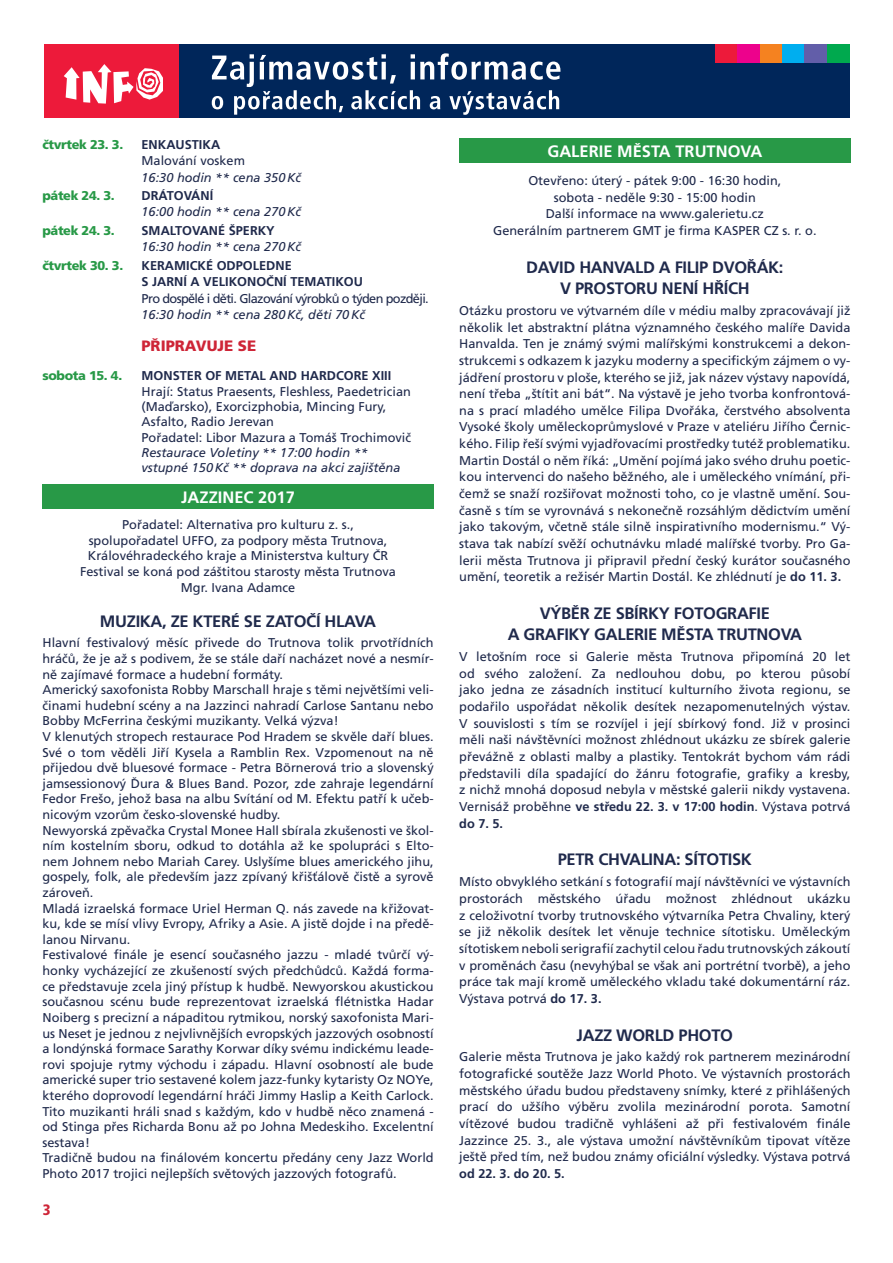
<style>
.page{position:relative;width:893px;height:1263px;background:#fff}
.page>*{position:absolute;margin:0;border:0;box-sizing:border-box;transform-origin:0 0}
.t1{font:700 16.5px/21.1px "Frutiger CE";letter-spacing:-.02em;color:#202a4c;text-align:center}
.t2{font:700 16.5px "Frutiger CE";color:#fff}
.t3{font:900 15px "Frutiger CE";color:#ce2537}
.t4{font:900 condensed 15px "Frutiger CE";color:#ce2537}
.t5{font:12.75px/16.6px "Frutiger CE";color:#202a4c;text-align:justify}
.t6{font:italic 12.75px/15.3px "Frutiger CE";color:#202a4c}
.t7{font:700 12.75px/16.5px "Frutiger CE";color:#202a4c}
.t8{font:900 12.75px "Frutiger CE";letter-spacing:-.03em;color:#289947}
.t9{font:12.75px "Frutiger CE";letter-spacing:-.05em;color:#202a4c}
.s1{font-weight:700}
</style>
<div class="page">
<div style="left:179px;top:44px;width:671px;height:73px;background:#00265a"></div>
<div style="left:44px;top:44px;width:135px;height:73px;background:#ed1a3a"></div>
<svg style="left:64px;top:64px;width:99px;height:40px"></svg>
<svg style="left:212px;top:53px;width:348px;height:62px"></svg>
<div style="left:715px;top:44px;width:22px;height:19px;background:#ed1a3a"></div>
<div style="left:737px;top:44px;width:23px;height:19px;background:#ed028c"></div>
<div style="left:760px;top:44px;width:22px;height:19px;background:#f58220"></div>
<div style="left:782px;top:44px;width:22px;height:19px;background:#00aeef"></div>
<div style="left:804px;top:44px;width:23px;height:19px;background:#625ea9"></div>
<div style="left:827px;top:44px;width:23px;height:19px;background:#00a94e"></div>
<div style="left:42px;top:485px;width:392px;height:24px;background:#289947"></div>
<div style="left:459px;top:139px;width:391px;height:24px;background:#289947"></div>
<p class="t8" style="left:42px;top:139px;width:82px">čtvrtek 23. 3.</p>
<p class="t7" style="left:142px;top:137px;width:80px">ENKAUSTIKA</p>
<p class="t5" style="left:142px;top:153px;width:105px">Malování voskem</p>
<p class="t6" style="left:142px;top:170px;width:161px">16:30 hodin ** cena 350 Kč</p>
<p class="t8" style="left:42px;top:190px;width:74px">pátek 24. 3.</p>
<p class="t7" style="left:142px;top:188px;width:73px">DRÁTOVÁNÍ</p>
<p class="t6" style="left:142px;top:205px;width:161px">16:00 hodin ** cena 270 Kč</p>
<p class="t8" style="left:42px;top:225px;width:74px">pátek 24. 3.</p>
<p class="t7" style="left:142px;top:223px;width:135px">SMALTOVANÉ ŠPERKY</p>
<p class="t6" style="left:142px;top:240px;width:161px">16:30 hodin ** cena 270 Kč</p>
<p class="t8" style="left:42px;top:260px;width:82px">čtvrtek 30. 3.</p>
<p class="t7" style="left:142px;top:258px;width:223px">KERAMICKÉ ODPOLEDNE<br>S JARNÍ A VELIKONOČNÍ TEMATIKOU</p>
<p class="t9" style="left:142px;top:293px;width:289px">Pro dospělé i děti. Glazování výrobků o týden později.</p>
<p class="t6" style="left:142px;top:308px;width:225px">16:30 hodin ** cena 280 Kč, děti 70 Kč</p>
<p class="t3" style="left:141px;top:340px;width:116px">PŘIPRAVUJE SE</p>
<p class="t8" style="left:42px;top:371px;width:81px">sobota 15. 4.</p>
<p class="t7" style="left:142px;top:369px;width:251px">MONSTER OF METAL AND HARDCORE XIII</p>
<p class="t5" style="left:142px;top:385px;width:271px;line-height:15.3px;text-align:left">Hrají: Status Praesents, Fleshless, Paedetrician (Maďarsko), Exorcizphobia, Mincing Fury, Asfalto, Radio Jerevan<br>Pořadatel: Libor Mazura a Tomáš Trochimovič</p>
<p class="t6" style="left:142px;top:446px;width:260px">Restaurace Voletiny ** 17:00 hodin ** vstupné 150 Kč ** doprava na akci zajištěna</p>
<p class="t2" style="left:181px;top:491px;width:115px">JAZZINEC 2017</p>
<p class="t5" style="left:80px;top:518px;width:317px;line-height:15.6px;text-align:center">Pořadatel: Alternativa pro kulturu z. s., spolupořadatel UFFO, za podpory města Trutnova, Královéhradeckého kraje a Ministerstva kultury ČR Festival se koná pod záštitou starosty města Trutnova Mgr. Ivana Adamce</p>
<p class="t1" style="left:100px;top:612px;width:278px">MUZIKA, ZE KTERÉ SE ZATOČÍ HLAVA</p>
<p class="t5" style="left:42px;top:636px;width:393px;line-height:15.6px;text-align:left">Hlavní festivalový měsíc přivede do Trutnova tolik prvotřídních hráčů, že je až s podivem, že se stále daří nacházet nové a nesmír&shy;ně zajímavé formace a hudební formáty.<br>Americký saxofonista Robby Marschall hraje s těmi největšími veli&shy;činami hudební scény a na Jazzinci nahradí Carlose Santanu nebo Bobby McFerrina českými muzikanty. Velká výzva!<br>V klenutých stropech restaurace Pod Hradem se skvěle daří blues.<br>Své o tom věděli Jiří Kysela a Ramblin Rex. Vzpomenout na ně přijedou dvě bluesové formace - Petra Börnerová trio a slovenský jamsessionový Ďura &amp; Blues Band. Pozor, zde zahraje legendární Fedor Frešo, jehož basa na albu Svítání od M. Efektu patří k učeb&shy;nicovým vzorům česko-slovenské hudby.<br>Newyorská zpěvačka Crystal Monee Hall sbírala zkušenosti ve škol&shy;ním kostelním sboru, odkud to dotáhla až ke spolupráci s Elto&shy;nem Johnem nebo Mariah Carey. Uslyšíme blues amerického jihu, gospely, folk, ale především jazz zpívaný křišťálově čistě a syrově zároveň.<br>Mladá izraelská formace Uriel Herman Q. nás zavede na křižovat&shy;ku, kde se mísí vlivy Evropy, Afriky a Asie. A jistě dojde i na předě&shy;lanou Nirvanu.<br>Festivalové finále je esencí současného jazzu - mladé tvůrčí vý&shy;honky vycházející ze zkušeností svých předchůdců. Každá forma&shy;ce představuje zcela jiný přístup k hudbě. Newyorskou akustickou současnou scénu bude reprezentovat izraelská flétnistka Hadar Noiberg s precizní a nápaditou rytmikou, norský saxofonista Mari&shy;us Neset je jednou z nejvlivnějších evropských jazzových osobností a londýnská formace Sarathy Korwar díky svému indickému leade&shy;rovi spojuje rytmy východu i západu. Hlavní osobností ale bude americké super trio sestavené kolem jazz-funky kytaristy Oz NOYe, kterého doprovodí legendární hráči Jimmy Haslip a Keith Carlock.<br>Tito muzikanti hráli snad s každým, kdo v hudbě něco znamená - od Stinga přes Richarda Bonu až po Johna Medeskiho. Excelentní sestava!<br>Tradičně budou na finálovém koncertu předány ceny Jazz World Photo 2017 trojici nejlepších světových jazzových fotografů.</p>
<p class="t4" style="left:43px;top:1204px;width:9px">3</p>
<p class="t2" style="left:547px;top:145px;width:216px">GALERIE MĚSTA TRUTNOVA</p>
<p class="t5" style="left:493px;top:173px;width:325px;text-align:center">Otevřeno: úterý - pátek 9:00 - 16:30 hodin,<br>sobota - neděle 9:30 - 15:00 hodin<br>Další informace na www.galerietu.cz<br>Generálním partnerem GMT je firma KASPER CZ s. r. o.</p>
<p class="t1" style="left:526px;top:258px;width:259px">DAVID HANVALD A FILIP DVOŘÁK:<br>V PROSTORU NENÍ HŘÍCH</p>
<p class="t5" style="left:459px;top:303px;width:393px">Otázku prostoru ve výtvarném díle v médiu malby zpracovávají již několik let abstraktní plátna významného českého malíře Davida Hanvalda. Ten je známý svými malířskými konstrukcemi a dekon&shy;strukcemi s odkazem k jazyku moderny a specifickým zájmem o vy&shy;jádření prostoru v ploše, kterého se již, jak název výstavy napovídá, není třeba „štítit ani bát“. Na výstavě je jeho tvorba konfrontová&shy;na s prací mladého umělce Filipa Dvořáka, čerstvého absolventa Vysoké školy uměleckoprůmyslové v Praze v ateliéru Jiřího Černic&shy;kého. Filip řeší svými vyjadřovacími prostředky tutéž problematiku.<br>Martin Dostál o něm říká: „Umění pojímá jako svého druhu poetic&shy;kou intervenci do našeho běžného, ale i uměleckého vnímání, při&shy;čemž se snaží rozšiřovat možnosti toho, co je vlastně umění. Sou&shy;časně s tím se vyrovnává s nekonečně rozsáhlým dědictvím umění jako takovým, včetně stále silně inspirativního modernismu.“ Vý&shy;stava tak nabízí svěží ochutnávku mladé malířské tvorby. Pro Ga&shy;lerii města Trutnova ji připravil přední český kurátor současného umění, teoretik a režisér Martin Dostál. Ke zhlédnutí je <span class="s1">do 11. 3.</span></p>
<p class="t1" style="left:508px;top:604px;width:296px">VÝBĚR ZE SBÍRKY FOTOGRAFIE<br>A GRAFIKY GALERIE MĚSTA TRUTNOVA</p>
<p class="t5" style="left:459px;top:649px;width:393px">V letošním roce si Galerie města Trutnova připomíná 20 let od svého založení. Za nedlouhou dobu, po kterou působí jako jedna ze zásadních institucí kulturního života regionu, se podařilo uspořádat několik desítek nezapomenutelných výstav.<br>V souvislosti s tím se rozvíjel i její sbírkový fond. Již v prosinci měli naši návštěvníci možnost zhlédnout ukázku ze sbírek galerie převážně z oblasti malby a plastiky. Tentokrát bychom vám rádi představili díla spadající do žánru fotografie, grafiky a kresby, z nichž mnohá doposud nebyla v městské galerii nikdy vystavena.<br>Vernisáž proběhne <span class="s1">ve středu 22. 3. v 17:00 hodin</span>. Výstava potrvá <span class="s1">do 7. 5.</span></p>
<p class="t1" style="left:558px;top:850px;width:196px">PETR CHVALINA: SÍTOTISK</p>
<p class="t5" style="left:459px;top:874px;width:393px">Místo obvyklého setkání s fotografií mají návštěvníci ve výstavních prostorách městského úřadu možnost zhlédnout ukázku z celoživotní tvorby trutnovského výtvarníka Petra Chvaliny, který se již několik desítek let věnuje technice sítotisku. Uměleckým sítotiskem neboli serigrafií zachytil celou řadu trutnovských zákoutí v proměnách času (nevyhýbal se však ani portrétní tvorbě), a jeho práce tak mají kromě uměleckého vkladu také dokumentární ráz.<br>Výstava potrvá <span class="s1">do 17. 3.</span></p>
<p class="t1" style="left:577px;top:1025px;width:158px">JAZZ WORLD PHOTO</p>
<p class="t5" style="left:459px;top:1049px;width:393px">Galerie města Trutnova je jako každý rok partnerem mezinárodní fotografické soutěže Jazz World Photo. Ve výstavních prostorách městského úřadu budou představeny snímky, které z přihlášených prací do užšího výběru zvolila mezinárodní porota. Samotní vítězové budou tradičně vyhlášeni až při festivalovém finále Jazzince 25. 3., ale výstava umožní návštěvníkům tipovat vítěze ještě před tím, než budou známy oficiální výsledky. Výstava potrvá</p>
<p class="t7" style="left:459px;top:1166px;width:107px">od 22. 3. do 20. 5.</p>
</div>
